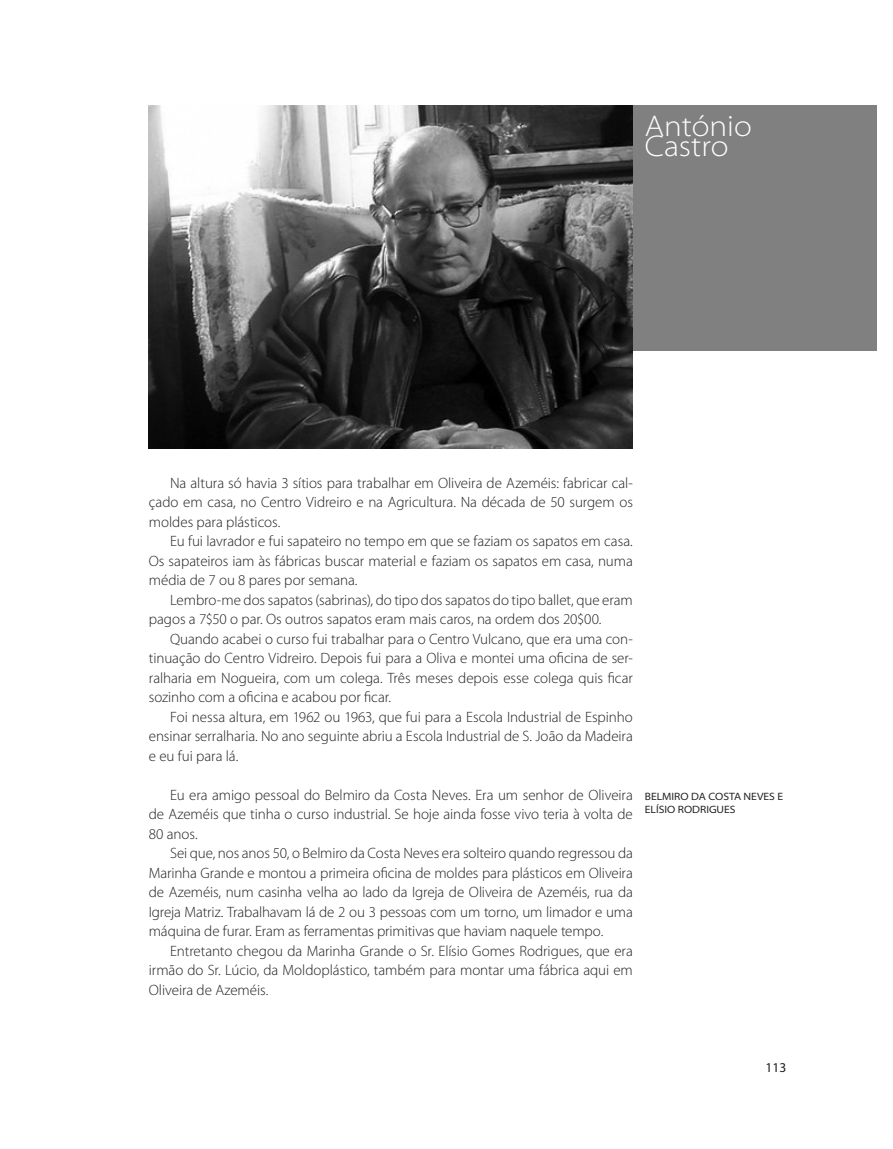
<style>
.page{position:relative;width:893px;height:1149px;background:#fff}
.page>*{position:absolute;margin:0;border:0;box-sizing:border-box;transform-origin:0 0}
.t1{font:300 semi-expanded 30px "Myriad Pro";color:#fff}
.t2{font:300 15px/19.5px "Myriad Pro";letter-spacing:-.005em;color:#231f20;text-align:justify}
.t3{font:13.5px "Myriad Pro";color:#231f20}
.t4{font:semi-expanded 10.65px/12.3px "Myriad Pro";color:#231f20}
</style>
<div class="page">
<div style="left:580px;top:105px;width:296px;height:246px;background:#808080"></div>
<img style="left:149px;top:105px;width:484px;height:343px">
<p class="t1" style="left:645px;top:109px;width:108px">António</p>
<p class="t1" style="left:645px;top:129px;width:85px">Castro</p>
<p class="t2" style="left:149px;top:473px;width:486px;text-indent:21px">Na altura só havia 3 sítios para trabalhar em Oliveira de Azeméis: fabricar cal&shy;çado em casa, no Centro Vidreiro e na Agricultura. Na década de 50 surgem os moldes para plásticos.</p>
<p class="t2" style="left:149px;top:531px;width:485px;text-indent:21px">Eu fui lavrador e fui sapateiro no tempo em que se faziam os sapatos em casa.<br>Os sapateiros iam às fábricas buscar material e faziam os sapatos em casa, numa média de 7 ou 8 pares por semana.</p>
<p class="t2" style="left:149px;top:590px;width:485px;text-indent:21px">Lembro-me dos sapatos (sabrinas), do tipo dos sapatos do tipo ballet, que eram pagos a 7$50 o par. Os outros sapatos eram mais caros, na ordem dos 20$00.</p>
<p class="t2" style="left:149px;top:629px;width:486px;text-indent:21px">Quando acabei o curso fui trabalhar para o Centro Vulcano, que era uma con&shy;tinuação do Centro Vidreiro. Depois fui para a Oliva e montei uma oficina de ser&shy;ralharia em Nogueira, com um colega. Três meses depois esse colega quis ficar sozinho com a oficina e acabou por ficar.</p>
<p class="t2" style="left:149px;top:707px;width:486px;text-indent:21px">Foi nessa altura, em 1962 ou 1963, que fui para a Escola Industrial de Espinho ensinar serralharia. No ano seguinte abriu a Escola Industrial de S. João da Madeira e eu fui para lá.</p>
<p class="t2" style="left:149px;top:785px;width:486px;text-indent:21px">Eu era amigo pessoal do Belmiro da Costa Neves. Era um senhor de Oliveira de Azeméis que tinha o curso industrial. Se hoje ainda fosse vivo teria à volta de 80 anos.</p>
<p class="t2" style="left:149px;top:843px;width:486px;text-indent:21px">Sei que, nos anos 50, o Belmiro da Costa Neves era solteiro quando regressou da Marinha Grande e montou a primeira oficina de moldes para plásticos em Oliveira de Azeméis, num casinha velha ao lado da Igreja de Oliveira de Azeméis, rua da Igreja Matriz. Trabalhavam lá de 2 ou 3 pessoas com um torno, um limador e uma máquina de furar. Eram as ferramentas primitivas que haviam naquele tempo.</p>
<p class="t2" style="left:149px;top:941px;width:486px;text-indent:21px">Entretanto chegou da Marinha Grande o Sr. Elísio Gomes Rodrigues, que era irmão do Sr. Lúcio, da Moldoplástico, também para montar uma fábrica aqui em Oliveira de Azeméis.</p>
<p class="t4" style="left:645px;top:790px;width:140px">BELMIRO DA COSTA NEVES E<br>ELÍSIO RODRIGUES</p>
<p class="t3" style="left:766px;top:1059px;width:22px">113</p>
</div>
